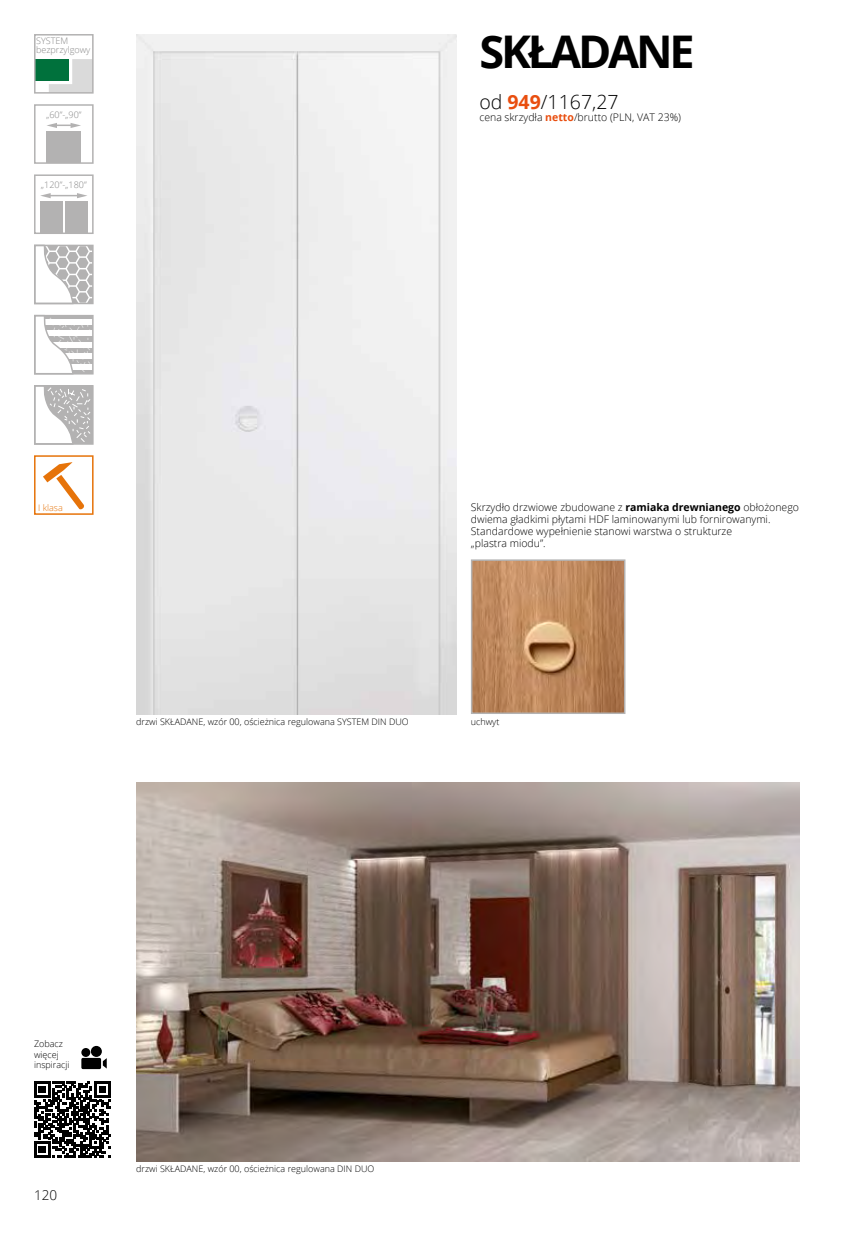
<style>
.page{position:relative;width:851px;height:1234px;background:#fff}
.page>*{position:absolute;margin:0;border:0;box-sizing:border-box;transform-origin:0 0}
.t1{font:700 45px "Open Sans";letter-spacing:-.07em;color:#000}
.t2{font:300 19.5px "Open Sans";color:#000}
.t3{font:300 13.5px "Open Sans";color:#000}
.t4{font:300 10.5px/12px "Open Sans";color:#000}
.t5{font:300 9px/10.5px "Open Sans";color:#000}
.t6{font:300 9px/9px "Open Sans";color:#878787}
.t7{font:300 9px "Open Sans";color:#e67309}
.s1{font-weight:700;color:#e94e0f}
.s2{font-weight:700}
</style>
<div class="page">
<svg style="left:81px;top:1047px;width:9px;height:9px"></svg>
<div style="left:91px;top:1045px;width:11px;height:11px;background:#000;border-radius:50%"></div>
<div style="left:81px;top:1057px;width:20px;height:11px;background:#000;border-radius:2px"></div>
<svg style="left:103px;top:1058px;width:4px;height:10px"></svg>
<div style="left:35px;top:59px;width:33px;height:21px;background:#00713c"></div>
<svg style="left:49px;top:59px;width:42px;height:32px"></svg>
<div style="left:34px;top:34px;width:60px;height:60px;border:2px solid #b3b2b2"></div>
<div style="left:34px;top:104px;width:60px;height:60px;border:2px solid #b3b2b2"></div>
<div style="left:46px;top:131px;width:35px;height:32px;background:#b3b2b2"></div>
<hr style="left:53px;top:124px;width:22px;height:2px;background:#b3b2b2">
<svg style="left:47px;top:123px;width:10px;height:5px"></svg>
<svg style="left:71px;top:123px;width:10px;height:5px"></svg>
<div style="left:34px;top:174px;width:60px;height:60px;border:2px solid #b3b2b2"></div>
<div style="left:40px;top:201px;width:23px;height:32px;background:#b3b2b2"></div>
<div style="left:65px;top:201px;width:22px;height:32px;background:#b3b2b2"></div>
<svg style="left:40px;top:193px;width:11px;height:5px"></svg>
<svg style="left:77px;top:193px;width:10px;height:5px"></svg>
<hr style="left:48px;top:195px;width:33px;height:1px;background:#b3b2b2">
<svg style="left:34px;top:247px;width:59px;height:58px"></svg>
<div style="left:34px;top:244px;width:60px;height:60px;border:2px solid #b3b2b2"></div>
<svg style="left:34px;top:314px;width:57px;height:61px"></svg>
<div style="left:34px;top:315px;width:60px;height:59px;border:2px solid #b3b2b2"></div>
<svg style="left:34px;top:388px;width:57px;height:57px"></svg>
<div style="left:34px;top:385px;width:60px;height:59px;border:2px solid #b3b2b2"></div>
<svg style="left:43px;top:462px;width:41px;height:47px"></svg>
<div style="left:34px;top:455px;width:59px;height:59px;border:2px solid #e67309"></div>
<img style="left:136px;top:34px;width:320px;height:679px">
<img style="left:136px;top:782px;width:663px;height:379px">
<img style="left:474px;top:562px;width:148px;height:148px">
<div style="left:471px;top:559px;width:154px;height:154px;border:2px solid #b3b2b2"></div>
<svg style="left:34px;top:1081px;width:77px;height:76px"></svg>
<p class="t6" style="left:36px;top:36px;width:56px">SYSTEM bezprzylgowy</p>
<p class="t6" style="left:46px;top:110px;width:37px">„60”-„90”</p>
<p class="t6" style="left:41px;top:180px;width:47px">„120”-„180”</p>
<h1 class="t1" style="left:479px;top:20px;width:217px">SKŁADANE</h1>
<h2 class="t2" style="left:479px;top:88px;width:141px">od <span class="s1">949</span>/1167,27</h2>
<p class="t4" style="left:479px;top:111px;width:203px">cena skrzydła <span class="s1">netto</span>/brutto (PLN, VAT 23%)</p>
<p class="t7" style="left:38px;top:501px;width:26px">I klasa</p>
<p class="t4" style="left:471px;top:500px;width:329px">Skrzydło drzwiowe zbudowane z <span class="s2">ramiaka drewnianego</span> obłożonego dwiema gładkimi płytami HDF laminowanymi lub fornirowanymi.<br>Standardowe wypełnienie stanowi warstwa o strukturze<br>„plastra miodu”.</p>
<p class="t5" style="left:136px;top:716px;width:274px">drzwi SKŁADANE, wzór 00, ościeżnica regulowana SYSTEM DIN DUO</p>
<p class="t5" style="left:471px;top:716px;width:30px">uchwyt</p>
<p class="t5" style="left:34px;top:1038px;width:37px">Zobacz więcej inspiracji</p>
<p class="t3" style="left:34px;top:1185px;width:25px">120</p>
<p class="t5" style="left:136px;top:1163px;width:240px">drzwi SKŁADANE, wzór 00, ościeżnica regulowana DIN DUO</p>
</div>
